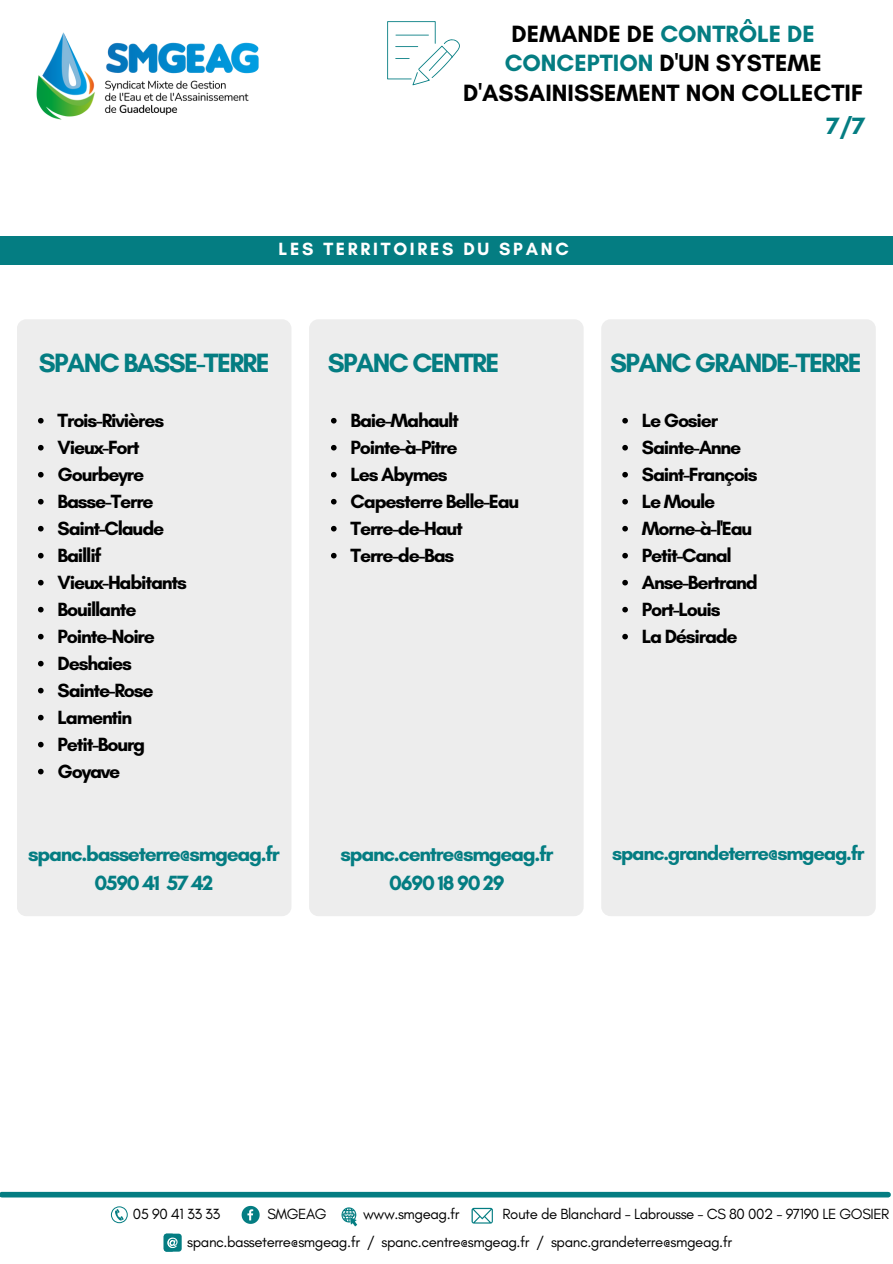
<style>
.page{position:relative;width:893px;height:1264px;background:#fff}
.page>*{position:absolute;margin:0;border:0;box-sizing:border-box;transform-origin:0 0}
.t1{font:700 27px "Glacial Indifference";letter-spacing:-.06em;color:#047d82}
.t2{font:700 24px/29.2px "Glacial Indifference";color:#000;text-align:center}
.t3{font:700 24px "Glacial Indifference";color:#047d82}
.t4{font:700 21px/29.2px "Glacial Indifference";letter-spacing:-.06em;color:#047d82;text-align:center}
.t5{font:700 20.25px "Glacial Indifference";letter-spacing:-.06em;color:#047d82}
.t6{font:700 19.5px/27px "Glacial Indifference";letter-spacing:-.06em;color:#000}
.t7{font:700 18px "Glacial Indifference";letter-spacing:.15em;color:#fff}
.t8{font:15px/28px "Glacial Indifference";letter-spacing:-.03em;color:#000}
.s1{color:#047d82}
</style>
<div class="page">
<svg style="left:387px;top:21px;width:73px;height:64px"></svg>
<div style="left:0;top:237px;width:892px;height:28px;background:#047d82"></div>
<div style="left:17px;top:319px;width:274px;height:597px;background:#ededed;border-radius:9px"></div>
<svg style="left:38px;top:418px;width:6px;height:5px"></svg>
<svg style="left:38px;top:445px;width:6px;height:5px"></svg>
<svg style="left:38px;top:472px;width:6px;height:5px"></svg>
<svg style="left:38px;top:499px;width:6px;height:5px"></svg>
<svg style="left:38px;top:526px;width:6px;height:5px"></svg>
<svg style="left:38px;top:553px;width:6px;height:5px"></svg>
<svg style="left:38px;top:580px;width:6px;height:5px"></svg>
<svg style="left:38px;top:607px;width:6px;height:5px"></svg>
<svg style="left:38px;top:634px;width:6px;height:5px"></svg>
<svg style="left:38px;top:661px;width:6px;height:5px"></svg>
<svg style="left:38px;top:687px;width:6px;height:6px"></svg>
<svg style="left:38px;top:714px;width:6px;height:6px"></svg>
<svg style="left:38px;top:741px;width:6px;height:6px"></svg>
<svg style="left:38px;top:768px;width:6px;height:6px"></svg>
<img style="left:36px;top:32px;width:223px;height:88px">
<div style="left:2px;top:1191px;width:886px;height:6px;background:#047d82"></div>
<div style="left:309px;top:319px;width:274px;height:597px;background:#ededed;border-radius:9px"></div>
<svg style="left:331px;top:418px;width:5px;height:5px"></svg>
<svg style="left:331px;top:445px;width:5px;height:5px"></svg>
<svg style="left:331px;top:472px;width:5px;height:5px"></svg>
<svg style="left:331px;top:499px;width:5px;height:5px"></svg>
<svg style="left:331px;top:526px;width:5px;height:5px"></svg>
<svg style="left:331px;top:553px;width:5px;height:5px"></svg>
<div style="left:601px;top:319px;width:274px;height:597px;background:#ededed;border-radius:9px"></div>
<svg style="left:622px;top:418px;width:6px;height:5px"></svg>
<svg style="left:622px;top:445px;width:6px;height:5px"></svg>
<svg style="left:622px;top:472px;width:6px;height:5px"></svg>
<svg style="left:622px;top:499px;width:6px;height:5px"></svg>
<svg style="left:622px;top:526px;width:6px;height:5px"></svg>
<svg style="left:622px;top:553px;width:6px;height:5px"></svg>
<svg style="left:622px;top:580px;width:6px;height:5px"></svg>
<svg style="left:622px;top:607px;width:6px;height:5px"></svg>
<svg style="left:622px;top:634px;width:6px;height:5px"></svg>
<svg style="left:111px;top:1206px;width:17px;height:17px"></svg>
<svg style="left:471px;top:1207px;width:22px;height:16px"></svg>
<div style="left:164px;top:1233px;width:18px;height:18px;background:#047d82;border-radius:3px"></div>
<svg style="left:164px;top:1233px;width:13px;height:18px"></svg>
<svg style="left:341px;top:1207px;width:16px;height:19px"></svg>
<svg style="left:241px;top:1205px;width:18px;height:18px"></svg>
<p class="t2" style="left:463px;top:19px;width:401px">DEMANDE DE <span class="s1">CONTRÔLE DE<br>CONCEPTION</span> D'UN SYSTEME<br>D'ASSAINISSEMENT NON COLLECTIF</p>
<p class="t7" style="left:278px;top:238px;width:292px">LES TERRITOIRES DU SPANC</p>
<h1 class="t1" style="left:39px;top:346px;width:232px">SPANC BASSE-TERRE</h1>
<p class="t6" style="left:58px;top:406px;width:131px">Trois-Rivières<br>Vieux-Fort<br>Gourbeyre<br>Basse-Terre<br>Saint-Claude<br>Baillif<br>Vieux-Habitants<br>Bouillante<br>Pointe-Noire<br>Deshaies<br>Sainte-Rose<br>Lamentin<br>Petit-Bourg<br>Goyave</p>
<h1 class="t1" style="left:327px;top:346px;width:173px">SPANC CENTRE</h1>
<p class="t6" style="left:350px;top:406px;width:170px">Baie-Mahault<br>Pointe-à-Pitre<br>Les Abymes<br>Capesterre Belle-Eau<br>Terre-de-Haut<br>Terre-de-Bas</p>
<p class="t4" style="left:28px;top:839px;width:253px">spanc.basseterre@smgeag.fr<br>0590 41 57 42</p>
<p class="t4" style="left:340px;top:839px;width:214px">spanc.centre@smgeag.fr<br>0690 18 90 29</p>
<p class="t3" style="left:826px;top:111px;width:40px">7/7</p>
<h1 class="t1" style="left:610px;top:346px;width:253px">SPANC GRANDE-TERRE</h1>
<p class="t6" style="left:642px;top:406px;width:117px">Le Gosier<br>Sainte-Anne<br>Saint-François<br>Le Moule<br>Morne-à-l'Eau<br>Petit-Canal<br>Anse-Bertrand<br>Port-Louis<br>La Désirade</p>
<p class="t5" style="left:612px;top:840px;width:254px">spanc.grandeterre@smgeag.fr</p>
<p class="t8" style="left:267px;top:1199px;width:61px">SMGEAG</p>
<p class="t8" style="left:363px;top:1199px;width:98px">www.smgeag.fr</p>
<p class="t8" style="left:502px;top:1199px;width:388px">Route de Blanchard - Labrousse - CS 80 002 - 97190 LE GOSIER</p>
<p class="t8" style="left:187px;top:1199px;width:546px;text-indent:-54px">05 90 41 33 33<br>spanc.basseterre@smgeag.fr / spanc.centre@smgeag.fr / spanc.grandeterre@smgeag.fr</p>
</div>
